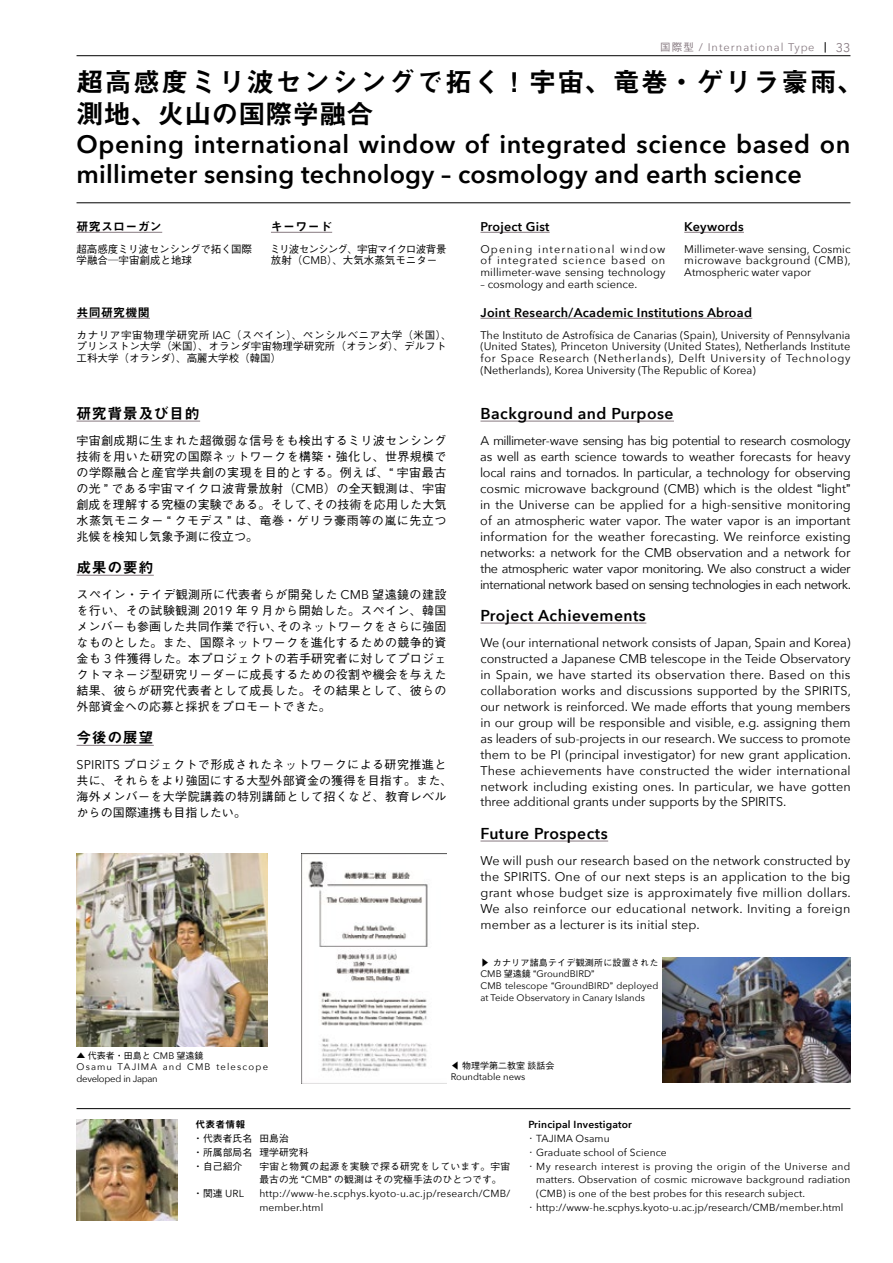
<style>
.page{position:relative;width:893px;height:1263px;background:#fff}
.page>*{position:absolute;margin:0;border:0;box-sizing:border-box;transform-origin:0 0}
.t1{font:27px/32px "Midashi Go Pr 5 MB31";letter-spacing:.05em;color:#000}
.t2{font:600 25.2px/29.7px "Avenir Next";letter-spacing:.01em;color:#000}
.t3{font:600 15.75px "Avenir Next";letter-spacing:.03em;color:#000}
.t4{font:15px "Midashi Go Pr 5 MB31";letter-spacing:.03em;color:#000}
.t5{font:12.6px/15.9px "Avenir Next";letter-spacing:-.01em;color:#000;text-align:justify}
.t6{font:600 12.6px "Avenir Next";letter-spacing:.02em;color:#000}
.t7{font:12.6px "Avenir Next";color:#877a81}
.t8{font:500 12px/15.9px "Gothic BBB Pr 5";letter-spacing:.03em;color:#000;text-align:justify}
.t9{font:12px "Midashi Go Pr 5 MB31";letter-spacing:.02em;color:#000}
.t10{font:10.95px/11.7px "Avenir Next";color:#000;text-align:justify}
.t11{font:10.95px "Avenir Next";letter-spacing:.095em;color:#877a81}
.t12{font:500 10.5px/11.7px "Gothic BBB Pr 5";color:#000}
.t13{font:500 10.5px/11.7px "Gothic BBB Pr 5";letter-spacing:-.045em;color:#000}
.t14{font:10.2px/13.8px "Avenir Next";letter-spacing:.01em;color:#000}
.t15{font:10.2px "Avenir Next";letter-spacing:.035em;color:#000}
.t16{font:600 10.2px "Avenir Next";letter-spacing:.02em;color:#000}
.t17{font:500 9.75px/13.8px "Gothic BBB Pr 5";letter-spacing:.03em;color:#000}
.t18{font:500 9.75px/13.8px "Gothic BBB Pr 5";letter-spacing:.01em;color:#000}
.t19{font:9.75px "Midashi Go Pr 5 MB31";letter-spacing:.02em;color:#000}
.t20{font:9.45px/11.7px "Avenir Next";color:#000}
.t21{font:9.45px/11.7px "Avenir Next";letter-spacing:.11em;color:#000}
.t22{font:500 9px "Gothic BBB Pr 5";color:#000}
.t23{font:500 9px "Gothic BBB Pr 5";letter-spacing:.025em;color:#000}
.s1{font-family:"Gothic BBB Pr 5";font-weight:500;font-size:10.5px}
.s2{font-family:"Avenir Next";font-weight:400;font-size:10.95px}
.s3{font-family:"Avenir Next";font-weight:400;font-size:12.6px}
.s4{font-family:"Gothic BBB Pr 5";font-weight:500;font-size:12px}
.s5{font-family:"Gothic BBB Pr 5";font-weight:500;font-size:9px}
.s6{font-family:"Avenir Next";font-weight:400;font-size:9.45px}
.s7{font-family:"Avenir Next";font-weight:400;font-size:10.2px}
.s8{font-family:"Gothic BBB Pr 5";font-weight:500;font-size:9.75px}
</style>
<div class="page">
<hr style="left:77px;top:1108px;width:773px;height:1px;background:#000">
<img style="left:77px;top:1119px;width:101px;height:101px">
<hr style="left:77px;top:203px;width:773px;height:1px;background:#000">
<hr style="left:77px;top:232px;width:85px;height:1px;background:#877a81">
<hr style="left:480px;top:232px;width:70px;height:1px;background:#877a81">
<hr style="left:271px;top:232px;width:61px;height:1px;background:#877a81">
<hr style="left:684px;top:232px;width:60px;height:1px;background:#877a81">
<hr style="left:77px;top:421px;width:123px;height:1px;background:#877a81">
<hr style="left:77px;top:575px;width:77px;height:1px;background:#877a81">
<hr style="left:77px;top:745px;width:77px;height:1px;background:#877a81">
<hr style="left:480px;top:421px;width:194px;height:1px;background:#877a81">
<hr style="left:480px;top:623px;width:166px;height:1px;background:#877a81">
<hr style="left:480px;top:841px;width:128px;height:1px;background:#877a81">
<hr style="left:77px;top:318px;width:73px;height:1px;background:#877a81">
<hr style="left:480px;top:318px;width:272px;height:1px;background:#877a81">
<img style="left:77px;top:854px;width:191px;height:192px">
<img style="left:663px;top:958px;width:187px;height:125px">
<img style="left:302px;top:853px;width:144px;height:230px">
<hr style="left:77px;top:55px;width:773px;height:1px;background:#000">
<p class="t11" style="left:660px;top:38px;width:156px"><span class="s1">国際型</span> / International Type</p>
<p class="t7" style="left:836px;top:37px;width:16px">33</p>
<h1 class="t1" style="left:77px;top:64px;width:789px">超高感度ミリ波センシングで拓く！宇宙、竜巻・ゲリラ豪雨、測地、火山の国際学融合</h1>
<h2 class="t2" style="left:77px;top:129px;width:775px">Opening international window of integrated science based on millimeter sensing technology – cosmology and earth science</h2>
<p class="t9" style="left:77px;top:216px;width:87px">研究スローガン</p>
<p class="t12" style="left:77px;top:242px;width:177px">超高感度ミリ波センシングで拓く国際学融合─宇宙創成と地球</p>
<p class="t9" style="left:271px;top:216px;width:62px">キーワード</p>
<p class="t13" style="left:270px;top:242px;width:178px">ミリ波センシング、宇宙マイクロ波背景放射（<span class="s2">CMB</span>）、大気水蒸気モニター</p>
<p class="t6" style="left:684px;top:215px;width:61px">Keywords</p>
<p class="t10" style="left:684px;top:242px;width:168px">Millimeter-wave sensing, Cosmic microwave background (CMB), Atmospheric water vapor</p>
<p class="t6" style="left:480px;top:215px;width:70px">Project Gist</p>
<p class="t10" style="left:480px;top:242px;width:186px">Opening international window of integrated science based on millimeter-wave sensing technology</p>
<p class="t10" style="left:480px;top:278px;width:158px">– cosmology and earth science.</p>
<p class="t9" style="left:77px;top:302px;width:75px">共同研究機関</p>
<p class="t12" style="left:77px;top:328px;width:377px">カナリア宇宙物理学研究所 <span class="s2">IAC</span>（スペイン）、ペンシルベニア大学（米国）、プリンストン大学（米国）、オランダ宇宙物理学研究所（オランダ）、デルフト工科大学（オランダ）、高麗大学校（韓国）</p>
<p class="t4" style="left:77px;top:401px;width:125px">研究背景及び目的</p>
<p class="t8" style="left:77px;top:431px;width:371px">宇宙創成期に生まれた超微弱な信号をも検出するミリ波センシング技術を用いた研究の国際ネットワークを構築・強化し、世界規模での学際融合と産官学共創の実現を目的とする。例えば、“ 宇宙最古の光 ” である宇宙マイクロ波背景放射（<span class="s3">CMB</span>）の全天観測は、宇宙創成を理解する究極の実験である。そして、その技術を応用した大気水蒸気モニター “ クモデス ” は、竜巻・ゲリラ豪雨等の嵐に先立つ兆候を検知し気象予測に役立つ。</p>
<p class="t4" style="left:77px;top:555px;width:78px">成果の要約</p>
<p class="t8" style="left:77px;top:586px;width:372px">スペイン・テイデ観測所に代表者らが開発した <span class="s3">CMB</span> 望遠鏡の建設を行い、その試験観測 <span class="s3">2019</span> 年 <span class="s3">9</span> 月から開始した。スペイン、韓国メンバーも参画した共同作業で行い、そのネットワークをさらに強固なものとした。また、国際ネットワークを進化するための競争的資金も <span class="s3">3</span> 件獲得した。本プロジェクトの若手研究者に対してプロジェクトマネージ型研究リーダーに成長するための役割や機会を与えた結果、彼らが研究代表者として成長した。その結果として、彼らの外部資金への応募と採択をプロモートできた。</p>
<p class="t4" style="left:77px;top:725px;width:78px">今後の展望</p>
<p class="t8" style="left:77px;top:756px;width:377px;text-align:left"><span class="s3">SPIRITS</span> プロジェクトで形成されたネットワークによる研究推進と共に、それらをより強固にする大型外部資金の獲得を目指す。また、海外メンバーを大学院講義の特別講師として招くなど、教育レベルからの国際連携も目指したい。</p>
<p class="t6" style="left:480px;top:301px;width:273px">Joint Research/Academic Institutions Abroad</p>
<p class="t10" style="left:480px;top:328px;width:371px">The Instituto de Astrofísica de Canarias (Spain), University of Pennsylvania (United States), Princeton University (United States), Netherlands Institute for Space Research (Netherlands), Delft University of Technology (Netherlands), Korea University (The Republic of Korea)</p>
<p class="t3" style="left:480px;top:400px;width:195px">Background and Purpose</p>
<p class="t5" style="left:480px;top:432px;width:373px">A millimeter-wave sensing has big potential to research cosmology as well as earth science towards to weather forecasts for heavy local rains and tornados. In particular, a technology for observing cosmic microwave background (CMB) which is the oldest <span class="s4">“</span>light<span class="s4">” </span>in the Universe can be applied for a high-sensitive monitoring of an atmospheric water vapor. The water vapor is an important information for the weather forecasting. We reinforce existing networks: a network for the CMB observation and a network for the atmospheric water vapor monitoring. We also construct a wider international network based on sensing technologies in each network.</p>
<p class="t3" style="left:480px;top:602px;width:167px">Project Achievements</p>
<p class="t5" style="left:480px;top:634px;width:372px">We (our international network consists of Japan, Spain and Korea) constructed a Japanese CMB telescope in the Teide Observatory in Spain, we have started its observation there. Based on this collaboration works and discussions supported by the SPIRITS, our network is reinforced. We made efforts that young members in our group will be responsible and visible, e.g. assigning them as leaders of sub-projects in our research. We success to promote them to be PI (principal investigator) for new grant application.<br>These achievements have constructed the wider international network including existing ones. In particular, we have gotten three additional grants under supports by the SPIRITS.</p>
<p class="t3" style="left:480px;top:820px;width:129px">Future Prospects</p>
<p class="t5" style="left:480px;top:852px;width:372px">We will push our research based on the network constructed by the SPIRITS. One of our next steps is an application to the big grant whose budget size is approximately five million dollars.<br>We also reinforce our educational network. Inviting a foreign member as a lecturer is its initial step.</p>
<p class="t23" style="left:480px;top:955px;width:179px">▶ カナリア諸島テイデ観測所に設置された</p>
<p class="t20" style="left:480px;top:968px;width:179px">CMB <span class="s5">望遠鏡 “</span>GroundBIRD<span class="s5">”<br></span>CMB telescope <span class="s5">“</span>GroundBIRD<span class="s5">”</span> deployed at Teide Observatory in Canary Islands</p>
<p class="t22" style="left:77px;top:1048px;width:129px">▲ 代表者・田島と <span class="s6">CMB</span> 望遠鏡</p>
<p class="t21" style="left:76px;top:1061px;width:193px">Osamu TAJIMA and CMB telescope developed in Japan</p>
<p class="t22" style="left:451px;top:1058px;width:105px">◀ 物理学第二教室談話会</p>
<p class="t20" style="left:451px;top:1071px;width:76px">Roundtable news</p>
<p class="t19" style="left:196px;top:1116px;width:51px">代表者情報</p>
<p class="t18" style="left:193px;top:1130px;width:117px">・代表者氏名 田島治<br>・所属部局名 理学研究科・自己紹介</p>
<p class="t17" style="left:259px;top:1158px;width:252px">宇宙と物質の起源を実験で探る研究をしています。宇宙最古の光 “<span class="s7">CMB</span>” の観測はその究極手法のひとつです。</p>
<p class="t18" style="left:193px;top:1186px;width:52px">・関連 <span class="s7">URL</span></p>
<p class="t14" style="left:259px;top:1186px;width:252px">http://www-he.scphys.kyoto-u.ac.jp/research/CMB/ member.html</p>
<p class="t16" style="left:528px;top:1116px;width:105px">Principal Investigator</p>
<p class="t14" style="left:528px;top:1131px;width:83px"><span class="s8">･</span> TAJIMA Osamu</p>
<p class="t14" style="left:528px;top:1145px;width:140px"><span class="s8">･</span> Graduate school of Science</p>
<p class="t15" style="left:528px;top:1157px;width:324px"><span class="s8">･</span> My research interest is proving the origin of the Universe and</p>
<p class="t14" style="left:536px;top:1172px;width:316px">matters. Observation of cosmic microwave background radiation</p>
<p class="t14" style="left:536px;top:1186px;width:270px">(CMB) is one of the best probes for this research subject.</p>
<p class="t14" style="left:528px;top:1200px;width:317px"><span class="s8">･</span> http://www-he.scphys.kyoto-u.ac.jp/research/CMB/member.html</p>
</div>
